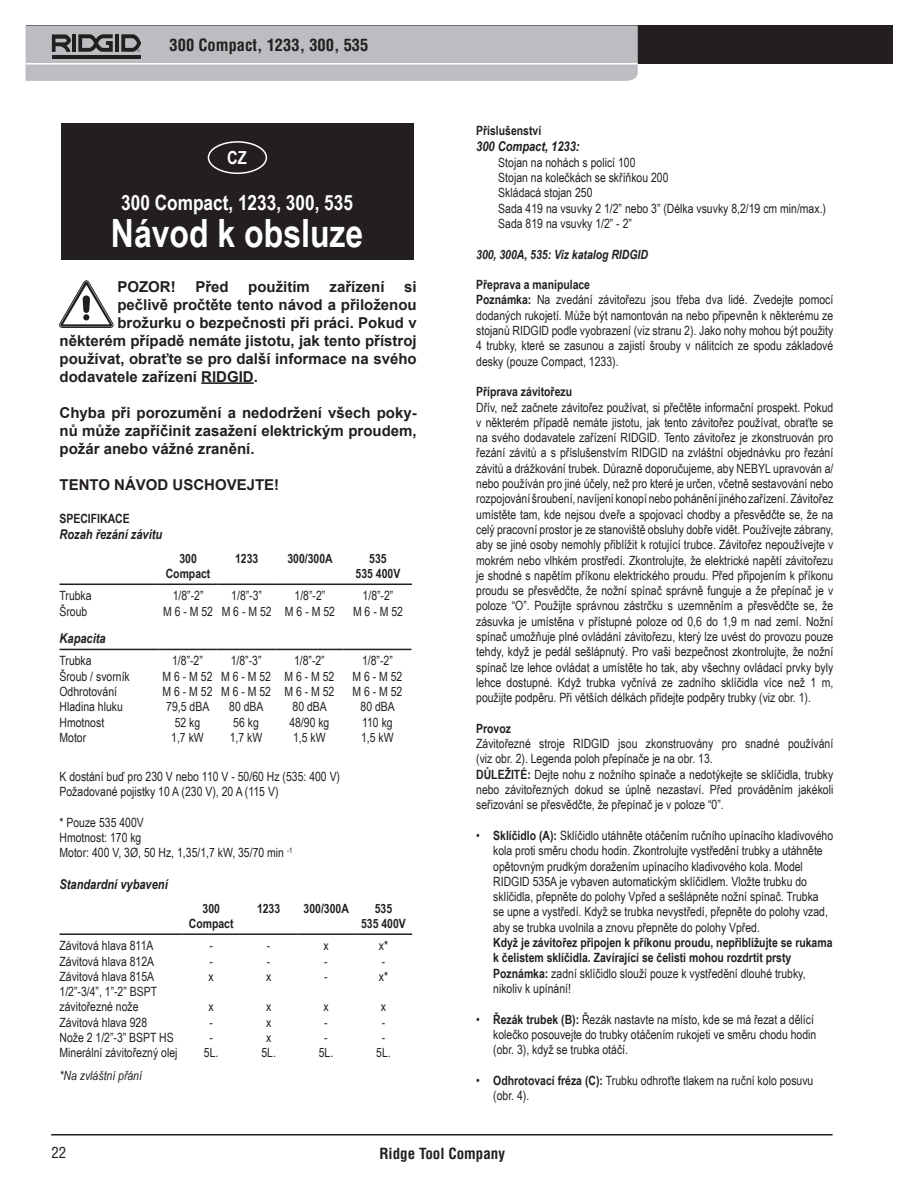
<style>
.page{position:relative;width:918px;height:1188px;background:#fff}
.page>*{position:absolute;margin:0;border:0;box-sizing:border-box;transform-origin:0 0}
.t1{font:700 39px "Arial Narrow";color:#fff}
.t2{font:700 21px "Arial Narrow";color:#fff}
.t3{font:700 18px "Arial Narrow";color:#fff}
.t4{font:700 condensed 16.5px "Helvetica";color:#231f20}
.t5{font:700 15px/18px "Arial";color:#231f20;text-align:justify}
.t6{font:700 condensed 15px "Helvetica";color:#231f20}
.t7{font:condensed 15px "Helvetica";color:#231f20}
.t8{font:italic 700 13.5px "Arial Narrow";color:#231f20}
.t9{font:12.75px/15.3px "Arial Narrow";color:#231f20}
.t10{font:700 12.75px/15.3px "Arial Narrow";color:#231f20;text-align:center}
.t11{font:italic 700 12.75px "Arial Narrow";color:#231f20}
.t12{font:italic 12.75px "Arial Narrow";color:#231f20}
.s1{font-weight:700}
.s2{font-weight:400}
</style>
<div class="page">
<div style="left:26px;top:26px;width:866px;height:38px;background:#231f20"></div>
<hr style="left:51px;top:1134px;width:782px;height:2px;background:#231f20">
<div style="left:26px;top:26px;width:612px;height:55px;background:#bcbdc0"></div>
<hr style="left:26px;top:63px;width:612px;height:2px;background:#fff">
<hr style="left:201px;top:382px;width:53px;height:2px;background:#231f20">
<hr style="left:60px;top:584px;width:99px;height:1px;background:#231f20">
<hr style="left:159px;top:584px;width:58px;height:1px;background:#231f20">
<hr style="left:217px;top:584px;width:59px;height:1px;background:#231f20">
<hr style="left:276px;top:584px;width:68px;height:1px;background:#231f20">
<hr style="left:344px;top:584px;width:68px;height:1px;background:#231f20">
<hr style="left:60px;top:649px;width:98px;height:1px;background:#231f20">
<hr style="left:158px;top:649px;width:59px;height:1px;background:#231f20">
<hr style="left:217px;top:649px;width:58px;height:1px;background:#231f20">
<hr style="left:275px;top:649px;width:68px;height:1px;background:#231f20">
<hr style="left:343px;top:649px;width:68px;height:1px;background:#231f20">
<hr style="left:60px;top:933px;width:123px;height:2px;background:#231f20">
<hr style="left:183px;top:933px;width:57px;height:2px;background:#231f20">
<hr style="left:240px;top:933px;width:57px;height:2px;background:#231f20">
<hr style="left:297px;top:933px;width:58px;height:2px;background:#231f20">
<hr style="left:355px;top:933px;width:57px;height:2px;background:#231f20">
<div style="left:61px;top:123px;width:353px;height:136px;background:#231f20"></div>
<div style="left:208px;top:141px;width:59px;height:33px;border:2px solid #fff;border-radius:50%"></div>
<svg style="left:60px;top:281px;width:53px;height:47px"></svg>
<p class="t4" style="left:170px;top:35px;width:200px">300 Compact, 1233, 300, 535</p>
<h3 class="t3" style="left:227px;top:144px;width:21px">CZ</h3>
<h2 class="t2" style="left:121px;top:186px;width:233px">300 Compact, 1233, 300, 535</h2>
<h1 class="t1" style="left:111px;top:204px;width:254px">Návod k obsluze</h1>
<p class="t5" style="left:117px;top:278px;width:60px">POZOR!</p>
<p class="t5" style="left:195px;top:278px;width:35px">Před</p>
<p class="t5" style="left:248px;top:278px;width:63px">použitím</p>
<p class="t5" style="left:330px;top:278px;width:57px">zařízení</p>
<p class="t5" style="left:404px;top:278px;width:14px">si</p>
<p class="t5" style="left:117px;top:296px;width:301px">pečlivě pročtěte tento návod a přiloženou</p>
<p class="t5" style="left:117px;top:314px;width:301px">brožurku o bezpečnosti při práci. Pokud v</p>
<p class="t5" style="left:60px;top:332px;width:359px">některém případě nemáte jistotu, jak tento přístroj</p>
<p class="t5" style="left:60px;top:350px;width:359px">používat, obraťte se pro další informace na svého</p>
<p class="t5" style="left:60px;top:368px;width:200px">dodavatele zařízení RIDGID.</p>
<p class="t5" style="left:60px;top:404px;width:359px">Chyba při porozumění a nedodržení všech poky&shy;nů může zapříčinit zasažení elektrickým proudem, požár anebo vážné zranění.</p>
<p class="t5" style="left:60px;top:476px;width:221px">TENTO NÁVOD USCHOVEJTE!</p>
<p class="t10" style="left:60px;top:510px;width:72px">SPECIFIKACE</p>
<p class="t8" style="left:60px;top:524px;width:104px">Rozah řezání závitu</p>
<p class="t10" style="left:166px;top:550px;width:46px">300<br>Compact</p>
<p class="t10" style="left:235px;top:550px;width:25px">1233</p>
<p class="t10" style="left:288px;top:550px;width:47px">300/300A</p>
<p class="t10" style="left:356px;top:550px;width:46px">535<br>535 400V</p>
<p class="t9" style="left:60px;top:588px;width:34px">Trubka<br>Šroub</p>
<p class="t9" style="left:163px;top:588px;width:51px;text-align:center">1/8”-2”<br>M 6 - M 52</p>
<p class="t9" style="left:222px;top:588px;width:51px;text-align:center">1/8”-3”<br>M 6 - M 52</p>
<p class="t9" style="left:285px;top:588px;width:51px;text-align:center">1/8”-2”<br>M 6 - M 52</p>
<p class="t9" style="left:353px;top:588px;width:51px;text-align:center">1/8”-2”<br>M 6 - M 52</p>
<p class="t8" style="left:60px;top:628px;width:48px">Kapacita</p>
<p class="t9" style="left:60px;top:653px;width:72px">Trubka<br>Šroub / svorník<br>Odhrotování<br>Hladina hluku<br>Hmotnost<br>Motor</p>
<p class="t9" style="left:163px;top:653px;width:51px;text-align:center">1/8”-2”<br>M 6 - M 52<br>M 6 - M 52<br>79,5 dBA<br>52 kg<br>1,7 kW</p>
<p class="t9" style="left:221px;top:653px;width:51px;text-align:center">1/8”-3”<br>M 6 - M 52<br>M 6 - M 52<br>80 dBA<br>56 kg<br>1,7 kW</p>
<p class="t9" style="left:284px;top:653px;width:51px;text-align:center">1/8”-2”<br>M 6 - M 52<br>M 6 - M 52<br>80 dBA<br>48/90 kg<br>1,5 kW</p>
<p class="t9" style="left:352px;top:653px;width:51px;text-align:center">1/8”-2”<br>M 6 - M 52<br>M 6 - M 52<br>80 dBA<br>110 kg<br>1,5 kW</p>
<p class="t9" style="left:60px;top:768px;width:282px">K dostání buď pro 230 V nebo 110 V - 50/60 Hz (535: 400 V)<br>Požadované pojistky 10 A (230 V), 20 A (115 V)</p>
<p class="t9" style="left:60px;top:814px;width:234px">* Pouze 535 400V<br>Hmotnost: 170 kg<br>Motor: 400 V, 3Ø, 50 Hz, 1,35/1,7 kW, 35/70 min <sup>-1</sup></p>
<p class="t8" style="left:60px;top:874px;width:110px">Standardní vybavení</p>
<p class="t10" style="left:189px;top:900px;width:46px">300<br>Compact</p>
<p class="t10" style="left:257px;top:900px;width:25px">1233</p>
<p class="t10" style="left:304px;top:900px;width:47px">300/300A</p>
<p class="t10" style="left:361px;top:900px;width:46px">535<br>535 400V</p>
<p class="t9" style="left:60px;top:938px;width:119px">Závitová hlava 811A<br>Závitová hlava 812A<br>Závitová hlava 815A<br>1/2”-3/4”, 1”-2” BSPT závitořezné nože<br>Závitová hlava 928<br>Nože 2 1/2”-3” BSPT HS<br>Minerální závitořezný olej</p>
<p class="t9" style="left:209px;top:938px;width:7px;text-align:justify">- - x</p>
<p class="t9" style="left:379px;top:938px;width:11px">x* - x*</p>
<p class="t9" style="left:376px;top:999px;width:16px;text-align:center">x<br>-<br>-<br>5L.</p>
<p class="t9" style="left:323px;top:938px;width:7px;text-align:justify">x - -</p>
<p class="t9" style="left:319px;top:999px;width:16px;text-align:center">x<br>-<br>-<br>5L.</p>
<p class="t9" style="left:266px;top:938px;width:7px;text-align:justify">- - x</p>
<p class="t9" style="left:261px;top:999px;width:16px;text-align:center">x<br>x<br>x<br>5L.</p>
<p class="t9" style="left:204px;top:999px;width:16px;text-align:center">x<br>-<br>-<br>5L.</p>
<p class="t12" style="left:60px;top:1067px;width:84px">*Na zvláštní přání</p>
<p class="t10" style="left:476px;top:122px;width:67px">Příslušenství</p>
<p class="t8" style="left:476px;top:136px;width:105px">300 Compact, 1233:</p>
<p class="t9" style="left:498px;top:154px;width:329px">Stojan na nohách s policí 100<br>Stojan na kolečkách se skříňkou 200<br>Skládacá stojan 250<br>Sada 419 na vsuvky 2 1/2” nebo 3” (Délka vsuvky 8,2/19 cm min/max.)<br>Sada 819 na vsuvky 1/2” - 2”</p>
<p class="t11" style="left:476px;top:244px;width:173px">300, 300A, 535: Viz katalog RIDGID</p>
<p class="t9" style="left:476px;top:277px;width:359px"><span class="s1">Přeprava a manipulace<br>Poznámka:</span> Na zvedání závitořezu jsou třeba dva lidé. Zvedejte pomocí dodaných rukojetí. Může být namontován na nebo připevněn k některému ze stojanů RIDGID podle vyobrazení (viz stranu 2). Jako nohy mohou být použity 4 trubky, které se zasunou a zajistí šrouby v nálitcích ze spodu základové desky (pouze Compact, 1233).</p>
<p class="t10" style="left:476px;top:383px;width:97px">Příprava závitořezu</p>
<p class="t9" style="left:476px;top:399px;width:359px;text-align:justify">Dřív, než začnete závitořez používat, si přečtěte informační prospekt. Pokud v některém případě nemáte jistotu, jak tento závitořez používat, obraťte se na svého dodavatele zařízení RIDGID. Tento závitořez je zkonstruován pro řezání závitů a s příslušenstvím RIDGID na zvláštní objednávku pro řezání závitů a drážkování trubek. Důrazně doporučujeme, aby NEBYL upravován a/ nebo používán pro jiné účely, než pro které je určen, včetně sestavování nebo rozpojování šroubení, navíjení konopí nebo pohánění jiného zařízení. Závitořez umístěte tam, kde nejsou dveře a spojovací chodby a přesvědčte se, že na celý pracovní prostor je ze stanoviště obsluhy dobře vidět. Používejte zábrany, aby se jiné osoby nemohly přiblížit k rotující trubce. Závitořez nepoužívejte v mokrém nebo vlhkém prostředí. Zkontrolujte, že elektrické napětí závitořezu je shodné s napětím příkonu elektrického proudu. Před připojením k příkonu proudu se přesvědčte, že nožní spínač správně funguje a že přepínač je v poloze “O”. Použijte správnou zástrčku s uzemněním a přesvědčte se, že zásuvka je umístěna v přístupné poloze od 0,6 do 1,9 m nad zemí. Nožní spínač umožňuje plné ovládání závitořezu, který lze uvést do provozu pouze tehdy, když je pedál sešlápnutý. Pro vaši bezpečnost zkontrolujte, že nožní spínač lze lehce ovládat a umístěte ho tak, aby všechny ovládací prvky byly lehce dostupné. Když trubka vyčnívá ze zadního sklíčidla více než 1 m, použijte podpěru. Při větších délkách přidejte podpěry trubky (viz obr. 1).</p>
<p class="t10" style="left:476px;top:720px;width:36px">Provoz</p>
<p class="t9" style="left:476px;top:736px;width:359px">Závitořezné stroje RIDGID jsou zkonstruovány pro snadné používání (viz obr. 2). Legenda poloh přepínače je na obr. 13.<br><span class="s1">DŮLEŽITÉ:</span> Dejte nohu z nožního spínače a nedotýkejte se sklíčidla, trubky nebo závitořezných dokud se úplně nezastaví. Před prováděním jakékoli seřizování se přesvědčte, že přepínač je v poloze “0”.</p>
<p class="t9" style="left:493px;top:827px;width:341px;text-indent:-17px">• <span class="s1">Sklíčidlo (A):</span> Sklíčidlo utáhněte otáčením ručního upínacího kladivového kola proti směru chodu hodin. Zkontrolujte vystředění trubky a utáhněte opětovným prudkým doražením upínacího kladivového kola. Model RIDGID 535A je vybaven automatickým sklíčidlem. Vložte trubku do sklíčidla, přepněte do polohy Vpřed a sešlápněte nožní spínač. Trubka<br>se upne a vystředí. Když se trubka nevystředí, přepněte do polohy vzad, aby se trubka uvolnila a znovu přepněte do polohy Vpřed.</p>
<p class="t10" style="left:493px;top:934px;width:341px;text-align:left">Když je závitořez připojen k příkonu proudu, nepřibližujte se rukama k čelistem sklíčidla. Zavírající se čelisti mohou rozdrtit prsty Poznámka: <span class="s2">zadní sklíčidlo slouží pouze k vystředění dlouhé trubky, nikoliv k upínání!</span></p>
<p class="t9" style="left:493px;top:1011px;width:325px;text-indent:-17px">• <span class="s1">Řezák trubek (B):</span> Řezák nastavte na místo, kde se má řezat a dělící kolečko posouvejte do trubky otáčením rukojeti ve směru chodu hodin (obr. 3), když se trubka otáčí.</p>
<p class="t9" style="left:493px;top:1072px;width:322px;text-indent:-17px">• <span class="s1">Odhrotovací fréza (C):</span> Trubku odhroťte tlakem na ruční kolo posuvu (obr. 4).</p>
<p class="t7" style="left:51px;top:1143px;width:8px">22</p>
<p class="t6" style="left:379px;top:1144px;width:127px">Ridge Tool Company</p>
</div>
